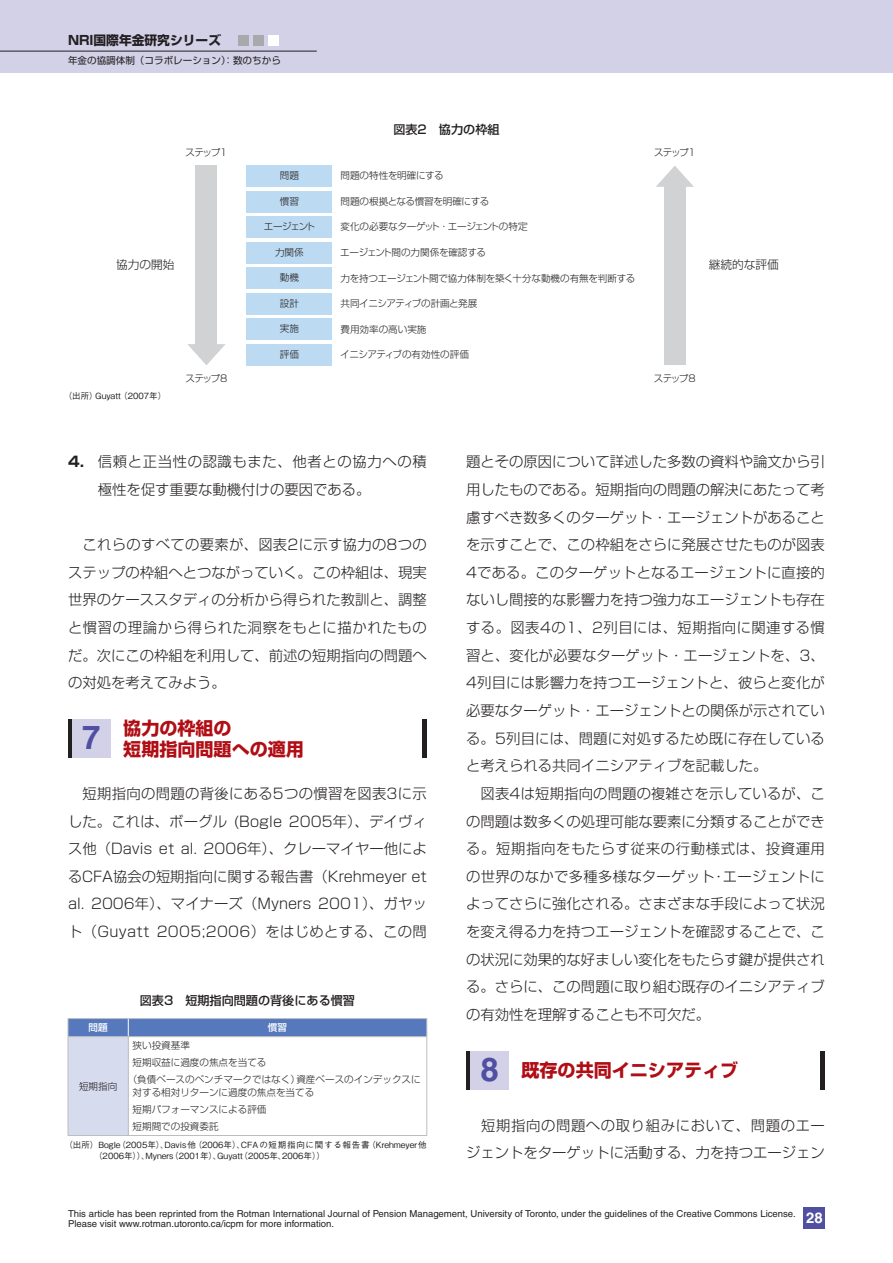
<style>
.page{position:relative;width:893px;height:1263px;background:#fff}
.page>*{position:absolute;margin:0;border:0;box-sizing:border-box;transform-origin:0 0}
.t1{font:18px/20.2px "Shin Go Pro Bold 90 pv RKSJ H";color:#b00d15}
.t2{font:700 14.85px "Helvetica LT Std";color:#fff}
.t3{font:14.4px/27.6px "Shin Go Pro Light 90 pv RKSJ H";color:#231f20;text-align:justify}
.t4{font:14.4px/27.6px "Shin Go Pro Light 90 pv RKSJ H";letter-spacing:.045em;color:#231f20}
.t5{font:12.75px "Shin Go Pro Bold 90 pv RKSJ H";color:#231f20}
.t6{font:12.15px "Shin Go Pro Medium 90 pv RKSJ H";color:#231f20}
.t7{font:11.7px "Shin Go Pro Light 90 pv RKSJ H";color:#231f20}
.t8{font:9.6px/10.6px "Helvetica LT Std";color:#231f20}
.t9{font:9.6px/17px "Shin Go Pro Light 90 pv RKSJ H";color:#231f20}
.t10{font:9.6px "Shin Go Pro Light 90 pv RKSJ H";letter-spacing:-.02em;color:#231f20}
.t11{font:9.6px "Shin Go Pro Light 90 pv RKSJ H";letter-spacing:-.03em;color:#231f20}
.t12{font:9.6px "Shin Go Pro Regular 90 pv RKSJ H";color:#231f20}
.t13{font:9.6px "Shin Go Pro Light 90 pv RKSJ H";letter-spacing:-.025em;color:#231f20}
.t14{font:9.6px "Shin Go Pro Light 90 pv RKSJ H";letter-spacing:-.04em;color:#231f20}
.t15{font:9.6px "Shin Go Pro Medium 90 pv RKSJ H";color:#fff}
.t16{font:8.55px/11.7px "Gothic BBB Pro Medium 90 pv RKSJ H";color:#231f20}
.s1{font-family:"Shin Go Pro Bold 90 pv RKSJ H"}
.s2{font-family:"Helvetica LT Std";font-weight:700;font-size:33px;color:#504fa1}
</style>
<div class="page">
<div style="left:804px;top:1208px;width:21px;height:21px;background:#504fa1"></div>
<div style="left:0;top:0;width:893px;height:72px;background:#d3d1e8"></div>
<hr style="left:0;top:51px;width:317px;height:1px;background:#231f20">
<div style="left:238px;top:35px;width:11px;height:11px;background:#a8a9ad"></div>
<div style="left:268px;top:35px;width:10px;height:11px;background:#fff"></div>
<div style="left:253px;top:35px;width:11px;height:11px;background:#a8a9ad"></div>
<hr style="left:68px;top:719px;width:4px;height:39px;background:#231f20">
<div style="left:422px;top:719px;width:5px;height:39px;background:#231f20"></div>
<div style="left:72px;top:719px;width:39px;height:39px;background:#d3d1e8"></div>
<hr style="left:466px;top:1051px;width:4px;height:38px;background:#231f20">
<hr style="left:821px;top:1051px;width:4px;height:38px;background:#231f20">
<div style="left:470px;top:1051px;width:39px;height:38px;background:#d3d1e8"></div>
<div style="left:247px;top:344px;width:85px;height:21px;background:#bcdaf2"></div>
<div style="left:247px;top:319px;width:85px;height:21px;background:#bcdaf2"></div>
<div style="left:247px;top:293px;width:85px;height:21px;background:#bcdaf2"></div>
<div style="left:247px;top:268px;width:85px;height:21px;background:#bcdaf2"></div>
<div style="left:247px;top:242px;width:85px;height:21px;background:#bcdaf2"></div>
<div style="left:247px;top:217px;width:85px;height:21px;background:#bcdaf2"></div>
<div style="left:247px;top:191px;width:85px;height:21px;background:#bcdaf2"></div>
<div style="left:247px;top:166px;width:85px;height:21px;background:#bcdaf2"></div>
<div style="left:196px;top:166px;width:21px;height:182px;background:#d1d2d4"></div>
<svg style="left:187px;top:344px;width:38px;height:21px"></svg>
<div style="left:664px;top:183px;width:21px;height:182px;background:#d1d2d4"></div>
<svg style="left:656px;top:166px;width:38px;height:21px"></svg>
<div style="left:68px;top:1037px;width:60px;height:99px;background:#d6dbee"></div>
<hr style="left:68px;top:1018px;width:60px;height:1px;background:#bcbdc0">
<hr style="left:128px;top:1018px;width:299px;height:1px;background:#bcbdc0">
<div style="left:68px;top:1019px;width:359px;height:17px;background:#5679bd"></div>
<hr style="left:68px;top:1036px;width:60px;height:1px;background:#bcbdc0">
<hr style="left:68px;top:1037px;width:1px;height:98px;background:#bcbdc0">
<hr style="left:128px;top:1036px;width:299px;height:1px;background:#bcbdc0">
<hr style="left:128px;top:1037px;width:1px;height:98px;background:#bcbdc0">
<hr style="left:426px;top:1037px;width:1px;height:98px;background:#bcbdc0">
<hr style="left:68px;top:1135px;width:359px;height:1px;background:#bcbdc0">
<p class="t5" style="left:68px;top:36px;width:155px">NRI国際年金研究シリーズ</p>
<p class="t12" style="left:68px;top:57px;width:214px">年金の協調体制（コラボレーション）：数のちから</p>
<p class="t6" style="left:393px;top:125px;width:108px">図表2　協力の枠組</p>
<p class="t9" style="left:186px;top:145px;width:44px">ステップ１</p>
<p class="t9" style="left:654px;top:145px;width:44px">ステップ１</p>
<p class="t9" style="left:280px;top:169px;width:21px">問題</p>
<p class="t9" style="left:340px;top:169px;width:105px">問題の特性を明確にする</p>
<p class="t9" style="left:280px;top:194px;width:21px">慣習</p>
<p class="t11" style="left:340px;top:198px;width:150px">問題の根拠となる慣習を明確にする</p>
<p class="t7" style="left:116px;top:260px;width:60px">協力の開始</p>
<p class="t16" style="left:64px;top:392px;width:104px">（出所）Guyatt （2007年）</p>
<p class="t9" style="left:264px;top:220px;width:53px">エージェント</p>
<p class="t13" style="left:340px;top:223px;width:189px">変化の必要なターゲット・エージェントの特定</p>
<p class="t9" style="left:275px;top:245px;width:30px">力関係</p>
<p class="t11" style="left:340px;top:249px;width:147px">エージェント間の力関係を確認する</p>
<p class="t9" style="left:280px;top:271px;width:21px">動機</p>
<p class="t10" style="left:340px;top:274px;width:296px">力を持つエージェント間で協力体制を築く十分な動機の有無を判断する</p>
<p class="t9" style="left:280px;top:296px;width:21px">設計</p>
<p class="t14" style="left:340px;top:300px;width:138px">共同イニシアティブの計画と発展</p>
<p class="t9" style="left:280px;top:322px;width:21px">実施</p>
<p class="t9" style="left:340px;top:322px;width:88px">費用効率の高い実施</p>
<p class="t9" style="left:280px;top:347px;width:21px">評価</p>
<p class="t10" style="left:340px;top:351px;width:130px">イニシアティブの有効性の評価</p>
<p class="t9" style="left:185px;top:371px;width:43px">ステップ8</p>
<p class="t9" style="left:654px;top:371px;width:43px">ステップ8</p>
<p class="t7" style="left:709px;top:260px;width:71px">継続的な評価</p>
<p class="t4" style="left:98px;top:450px;width:330px;text-indent:-30px"><span class="s1">4.</span> 信頼と正当性の認識もまた、他者との協力への積極性を促す重要な動機付けの要因である。</p>
<p class="t3" style="left:68px;top:533px;width:360px">　これらのすべての要素が、図表2に示す協力の8つのステップの枠組へとつながっていく。この枠組は、現実世界のケーススタディの分析から得られた教訓と、調整と慣習の理論から得られた洞察をもとに描かれたものだ。次にこの枠組を利用して、前述の短期指向の問題への対処を考えてみよう。</p>
<p class="t1" style="left:82px;top:721px;width:223px;text-indent:41px">協力の枠組の<br><sup>7</sup> 短期指向問題への適用</p>
<p class="t3" style="left:68px;top:782px;width:360px">　短期指向の問題の背後にある5つの慣習を図表3に示した。これは、ボーグル (Bogle 2005年）、デイヴィス他（Davis et al. 2006年）、クレーマイヤー他によるCFA協会の短期指向に関する報告書（Krehmeyer et al. 2006年）、マイナーズ（Myners 2001）、ガヤット（Guyatt 2005;2006）をはじめとする、この問</p>
<p class="t6" style="left:140px;top:996px;width:217px">図表3　短期指向問題の背後にある慣習</p>
<p class="t15" style="left:89px;top:1024px;width:21px">問題</p>
<p class="t15" style="left:268px;top:1024px;width:21px">慣習</p>
<p class="t9" style="left:79px;top:1079px;width:40px">短期指向</p>
<p class="t9" style="left:133px;top:1039px;width:59px">狭い投資基準</p>
<p class="t9" style="left:133px;top:1056px;width:135px">短期収益に過度の焦点を当てる</p>
<p class="t9" style="left:128px;top:1073px;width:294px">（負債ベースのベンチマークではなく）資産ベースのインデックスに</p>
<p class="t9" style="left:133px;top:1085px;width:183px">対する相対リターンに過度の焦点を当てる短期パフォーマンスによる評価<br>短期間での投資委託</p>
<p class="t16" style="left:94px;top:1140px;width:334px;text-indent:-30px">（出所） Bogle（2005年）、Davis他（2006年）、CFAの短期指向に関する報告書（Krehmeyer他（2006年））、Myners（2001年）、Guyatt（2005年、2006年））</p>
<p class="t3" style="left:466px;top:450px;width:360px;text-align:left">題とその原因について詳述した多数の資料や論文から引用したものである。短期指向の問題の解決にあたって考慮すべき数多くのターゲット・エージェントがあることを示すことで、この枠組をさらに発展させたものが図表<br>4である。このターゲットとなるエージェントに直接的ないし間接的な影響力を持つ強力なエージェントも存在する。図表4の1、2列目には、短期指向に関連する慣習と、変化が必要なターゲット・エージェントを、3、<br>4列目には影響力を持つエージェントと、彼らと変化が必要なターゲット・エージェントとの関係が示されている。5列目には、問題に対処するため既に存在していると考えられる共同イニシアティブを記載した。<br>　図表4は短期指向の問題の複雑さを示しているが、この問題は数多くの処理可能な要素に分類することができる。短期指向をもたらす従来の行動様式は、投資運用の世界のなかで多種多様なターゲット･エージェントによってさらに強化される。さまざまな手段によって状況を変え得る力を持つエージェントを確認することで、この状況に効果的な好ましい変化をもたらす鍵が提供される。さらに、この問題に取り組む既存のイニシアティブの有効性を理解することも不可欠だ。</p>
<p class="t1" style="left:480px;top:1063px;width:259px"><span class="s2">8</span> 既存の共同イニシアティブ</p>
<p class="t3" style="left:466px;top:1113px;width:360px">　短期指向の問題への取り組みにおいて、問題のエージェントをターゲットに活動する、力を持つエージェン</p>
<p class="t8" style="left:68px;top:1209px;width:729px">This article has been reprinted from the Rotman International Journal of Pension Management, University of Toronto, under the guidelines of the Creative Commons License.<br>Please visit www.rotman.utoronto.ca/icpm for more information.</p>
<p class="t2" style="left:806px;top:1212px;width:18px">28</p>
</div>
